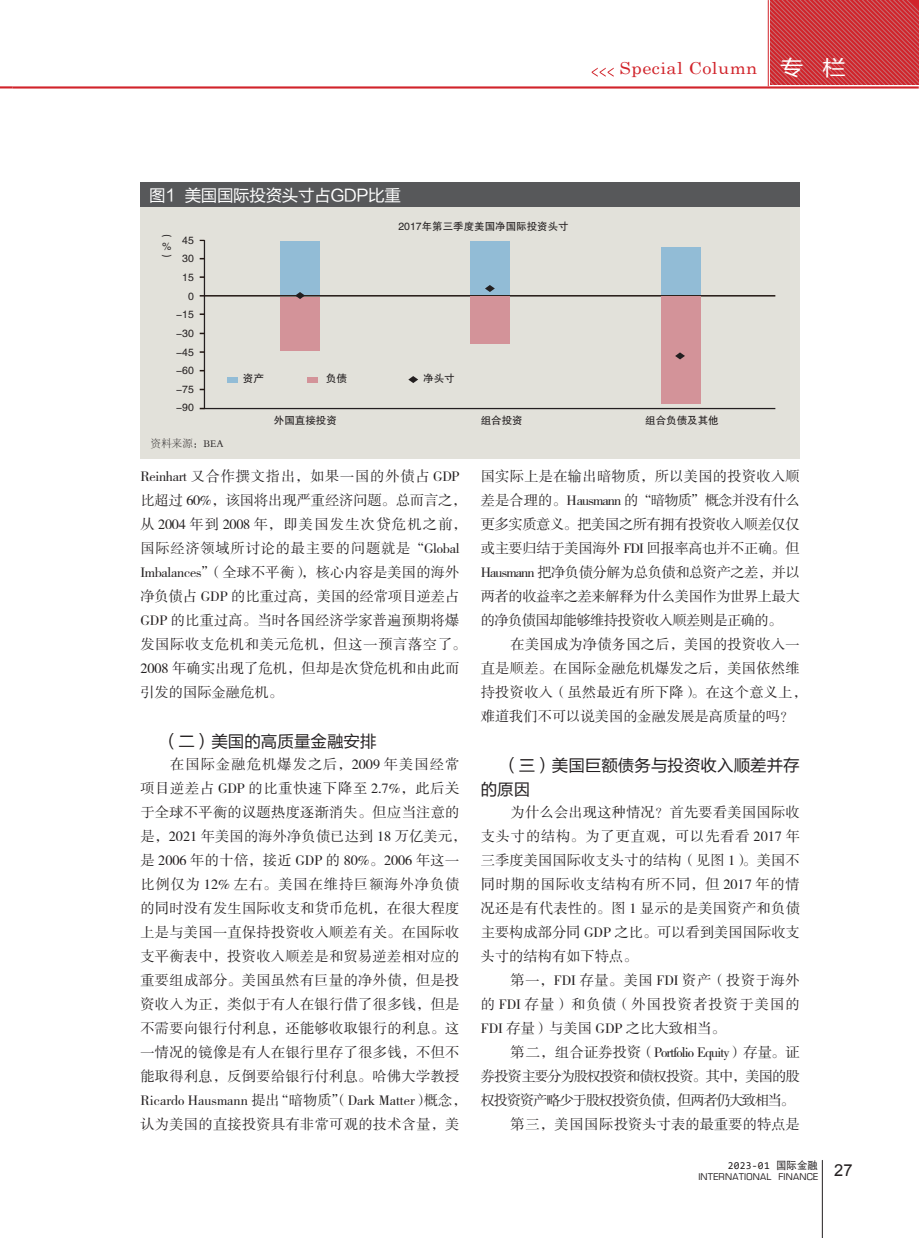
<style>
.page{position:relative;width:919px;height:1238px;background:#fff}
.page>*{position:absolute;margin:0;border:0;box-sizing:border-box;transform-origin:0 0}
.二级小标题{font:16.5px/24px "FZLTHK GBK1 0";color:#231f20}
.t1{font:16.5px "FZLTHK GBK1 0";letter-spacing:-.02em;color:#fff}
.t2{font:16.5px "Century Schoolbook";letter-spacing:.025em;color:#d1232a;scale:1.1 1}
._4_正文{font:14.25px/24px "FZSSJW GB1 0";letter-spacing:.02em;color:#231f20;text-align:justify}
.t3{font:10.5px/18.6px "FZHTJW GB1 0";color:#231f20;text-align:right}
.t4{font:10.5px "Consolas";letter-spacing:.025em;color:#231f20}
.t5{font:10.5px "FZSYJW GB1 0";color:#231f20}
.t6{font:9px "Eurostile";letter-spacing:.025em;color:#231f20}
.s1{font-family:"FZLTHJW GB1 0";font-size:21px;color:#fff}
.s2{font-family:"DFP Hei W5 GB"}
</style>
<div class="page">
<hr style="left:767px;top:0;width:1px;height:86px;background:#d1232a">
<svg style="left:770px;top:0;width:148px;height:85px;background:#cd3a41"></svg>
<svg style="left:0;top:86px;width:13px;height:2px"></svg>
<hr style="left:13px;top:86px;width:905px;height:3px;background:#d1232a">
<svg style="left:591px;top:68px;width:22px;height:9px"></svg>
<hr style="left:822px;top:1160px;width:1px;height:77px;background:#231f20">
<div style="left:140px;top:198px;width:659px;height:261px;background:#e2e1da"></div>
<div style="left:140px;top:183px;width:659px;height:24px;background:#57585a"></div>
<svg style="left:203px;top:239px;width:573px;height:171px"></svg>
<hr style="left:204px;top:295px;width:571px;height:1px;background:#221713">
<div style="left:280px;top:241px;width:40px;height:54px;background:#92bcd6"></div>
<div style="left:280px;top:296px;width:40px;height:54px;background:#d39399"></div>
<div style="left:470px;top:296px;width:40px;height:48px;background:#d39399"></div>
<div style="left:470px;top:241px;width:40px;height:54px;background:#92bcd6"></div>
<div style="left:660px;top:296px;width:40px;height:108px;background:#d39399"></div>
<div style="left:660px;top:247px;width:40px;height:48px;background:#92bcd6"></div>
<svg style="left:295px;top:292px;width:10px;height:7px"></svg>
<svg style="left:485px;top:285px;width:10px;height:7px"></svg>
<svg style="left:408px;top:376px;width:10px;height:7px"></svg>
<svg style="left:675px;top:352px;width:10px;height:7px"></svg>
<div style="left:227px;top:377px;width:10px;height:5px;background:#92bcd6"></div>
<div style="left:307px;top:377px;width:10px;height:5px;background:#d39399"></div>
<p class="t2" style="left:619px;top:55px;width:207px">Special Column <span class="s1">专 栏</span></p>
<p class="t1" style="left:149px;top:186px;width:253px">图1 美国国际投资头寸占GDP比重</p>
<p class="t3" style="left:176px;top:231px;width:19px">45<br>30<br>15<br>0 -15 -30 -45 -60 -75 -90</p>
<p class="t3" style="left:398px;top:217px;width:172px">2017年第三季度美国净国际投资头寸</p>
<p class="t3" style="left:161px;top:230px;width:11px;line-height:10.5px;text-align:justify">︵ % ︶</p>
<p class="t3" style="left:243px;top:369px;width:23px">资产</p>
<p class="t3" style="left:326px;top:369px;width:23px">负债</p>
<p class="t3" style="left:423px;top:369px;width:33px">净头寸</p>
<p class="t3" style="left:274px;top:411px;width:64px">外国直接投资</p>
<p class="t3" style="left:480px;top:411px;width:43px">组合投资</p>
<p class="t3" style="left:645px;top:411px;width:75px">组合负债及其他</p>
<p class="t5" style="left:151px;top:438px;width:74px">资料来源：BEA</p>
<p class="_4_正文" style="left:140px;top:464px;width:328px;text-align:left">Reinhart 又合作撰文指出，如果一国的外债占 GDP比超过 60%，该国将出现严重经济问题。总而言之，从 2004 年到 2008 年，即美国发生次贷危机之前，国际经济领域所讨论的最主要的问题就是“Global<br>Imbalances”（全球不平衡），核心内容是美国的海外净负债占 GDP 的比重过高，美国的经常项目逆差占<br>GDP 的比重过高。当时各国经济学家普遍预期将爆发国际收支危机和美元危机，但这一预言落空了。<br>2008 年确实出现了危机，但却是次贷危机和由此而引发的国际金融危机。</p>
<p class="二级小标题" style="left:162px;top:729px;width:216px">（二）美国的高质量金融安排</p>
<p class="_4_正文" style="left:140px;top:752px;width:328px;text-align:left;text-indent:30px">在国际金融危机爆发之后，2009 年美国经常项目逆差占 GDP 的比重快速下降至 2.7%，此后关于全球不平衡的议题热度逐渐消失。但应当注意的是，2021 年美国的海外净负债已达到 18 万亿美元，是 2006 年的十倍，接近 GDP 的 80%。2006 年这一比例仅为 12% 左右。美国在维持巨额海外净负债的同时没有发生国际收支和货币危机，在很大程度上是与美国一直保持投资收入顺差有关。在国际收支平衡表中，投资收入顺差是和贸易逆差相对应的重要组成部分。美国虽然有巨量的净外债，但是投资收入为正，类似于有人在银行借了很多钱，但是不需要向银行付利息，还能够收取银行的利息。这一情况的镜像是有人在银行里存了很多钱，不但不能取得利息，反倒要给银行付利息。哈佛大学教授<br>Ricardo Hausmann 提出“暗物质”（Dark Matter）概念，认为美国的直接投资具有非常可观的技术含量，美</p>
<p class="_4_正文" style="left:480px;top:464px;width:320px">国实际上是在输出暗物质，所以美国的投资收入顺差是合理的。Hausmann 的“暗物质”概念并没有什么更多实质意义。把美国之所有拥有投资收入顺差仅仅或主要归结于美国海外 FDI 回报率高也并不正确。但Hausmann 把净负债分解为总负债和总资产之差，并以两者的收益率之差来解释为什么美国作为世界上最大的净负债国却能够维持投资收入顺差则是正确的。</p>
<p class="_4_正文" style="left:480px;top:632px;width:328px;text-align:left;text-indent:30px">在美国成为净债务国之后，美国的投资收入一直是顺差。在国际金融危机爆发之后，美国依然维持投资收入（虽然最近有所下降）。在这个意义上，难道我们不可以说美国的金融发展是高质量的吗？</p>
<p class="二级小标题" style="left:480px;top:753px;width:320px;text-indent:22px">（三）美国巨额债务与投资收入顺差并存的原因</p>
<p class="_4_正文" style="left:480px;top:800px;width:320px;text-indent:30px">为什么会出现这种情况？首先要看美国国际收支头寸的结构。为了更直观，可以先看看 2017 年三季度美国国际收支头寸的结构（见图 1）。美国不同时期的国际收支结构有所不同，但 2017 年的情况还是有代表性的。图 1 显示的是美国资产和负债主要构成部分同 GDP 之比。可以看到美国国际收支头寸的结构有如下特点。</p>
<p class="_4_正文" style="left:480px;top:968px;width:320px;text-indent:30px">第一，FDI 存量。美国 FDI 资产（投资于海外的 FDI 存量）和负债（外国投资者投资于美国的FDI 存量）与美国 GDP 之比大致相当。</p>
<p class="_4_正文" style="left:480px;top:1040px;width:320px;text-indent:30px">第二，组合证券投资（Portfolio Equity）存量。证券投资主要分为股权投资和债权投资。其中，美国的股权投资资产略少于股权投资负债，但两者仍大致相当。</p>
<p class="_4_正文" style="left:510px;top:1112px;width:291px">第三，美国国际投资头寸表的最重要的特点是</p>
<p class="t4" style="left:727px;top:1158px;width:92px">2023-01 <span class="s2">国际金融</span></p>
<p class="t6" style="left:698px;top:1171px;width:156px">INTERNATIONAL FINANCE <sup>27</sup></p>
</div>
